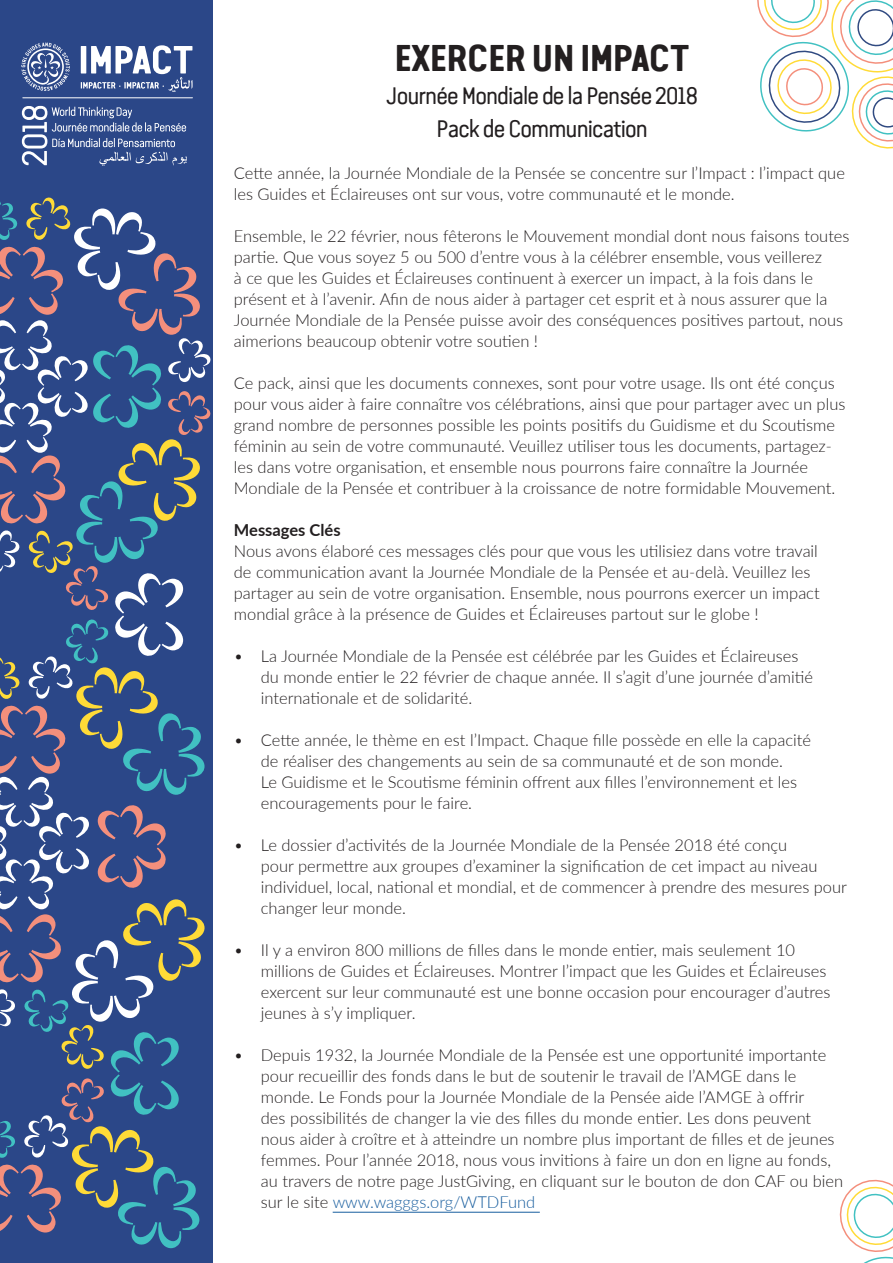
<style>
.page{position:relative;width:893px;height:1263px;background:#fff}
.page>*{position:absolute;margin:0;border:0;box-sizing:border-box;transform-origin:0 0}
.t1{font:700 37.5px "Van Condensed Pro";letter-spacing:-.04em;color:#231f20}
.t2{font:24px "Van Condensed Pro";letter-spacing:-.04em;color:#231f20}
.t3{font:300 16.5px/21px "Lato";color:#231f20}
.t4{font:700 16.5px "Lato";color:#231f20}
.s1{color:#175d9e}
</style>
<div class="page">
<div style="left:0;top:0;width:213px;height:1263px;background:#2b4788"></div>
<svg style="left:81px;top:45px;width:111px;height:47px"></svg>
<svg style="left:22px;top:106px;width:165px;height:60px"></svg>
<svg style="left:21px;top:43px;width:49px;height:48px"></svg>
<hr style="left:23px;top:97px;width:169px;height:1px;background:#fff">
<hr style="left:333px;top:1212px;width:207px;height:1px;background:#175d9e">
<svg style="left:0;top:197px;width:211px;height:1052px"></svg>
<svg style="left:757px;top:0;width:136px;height:149px"></svg>
<svg style="left:839px;top:1179px;width:54px;height:84px"></svg>
<p class="t1" style="left:394px;top:30px;width:297px">EXERCER UN IMPACT</p>
<p class="t2" style="left:386px;top:79px;width:314px">Journée Mondiale de la Pensée 2018</p>
<p class="t2" style="left:436px;top:112px;width:213px">Pack de Communication</p>
<p class="t3" style="left:234px;top:162px;width:612px">Cette année, la Journée Mondiale de la Pensée se concentre sur l’Impact : l’impact que les Guides et Éclaireuses ont sur vous, votre communauté et le monde.</p>
<p class="t3" style="left:234px;top:225px;width:617px">Ensemble, le 22 février, nous fêterons le Mouvement mondial dont nous faisons toutes partie. Que vous soyez 5 ou 500 d’entre vous à la célébrer ensemble, vous veillerez<br>à ce que les Guides et Éclaireuses continuent à exercer un impact, à la fois dans le présent et à l’avenir. Afin de nous aider à partager cet esprit et à nous assurer que la Journée Mondiale de la Pensée puisse avoir des conséquences positives partout, nous aimerions beaucoup obtenir votre soutien !</p>
<p class="t3" style="left:234px;top:372px;width:613px">Ce pack, ainsi que les documents connexes, sont pour votre usage. Ils ont été conçus pour vous aider à faire connaître vos célébrations, ainsi que pour partager avec un plus grand nombre de personnes possible les points positifs du Guidisme et du Scoutisme féminin au sein de votre communauté. Veuillez utiliser tous les documents, partagez&shy;les dans votre organisation, et ensemble nous pourrons faire connaître la Journée Mondiale de la Pensée et contribuer à la croissance de notre formidable Mouvement.</p>
<p class="t4" style="left:234px;top:518px;width:108px">Messages Clés</p>
<p class="t3" style="left:234px;top:540px;width:587px">Nous avons élaboré ces messages clés pour que vous les utilisiez dans votre travail de communication avant la Journée Mondiale de la Pensée et au-delà. Veuillez les partager au sein de votre organisation. Ensemble, nous pourrons exercer un impact mondial grâce à la présence de Guides et Éclaireuses partout sur le globe !</p>
<p class="t3" style="left:261px;top:645px;width:554px;text-indent:-27px">• La Journée Mondiale de la Pensée est célébrée par les Guides et Éclaireuses du monde entier le 22 février de chaque année. Il s’agit d’une journée d’amitié internationale et de solidarité.</p>
<p class="t3" style="left:261px;top:729px;width:552px;text-indent:-27px">• Cette année, le thème en est l’Impact. Chaque fille possède en elle la capacité de réaliser des changements au sein de sa communauté et de son monde.<br>Le Guidisme et le Scoutisme féminin offrent aux filles l’environnement et les encouragements pour le faire.</p>
<p class="t3" style="left:261px;top:834px;width:588px;text-indent:-27px">• Le dossier d’activités de la Journée Mondiale de la Pensée 2018 été conçu<br>pour permettre aux groupes d’examiner la signification de cet impact au niveau individuel, local, national et mondial, et de commencer à prendre des mesures pour changer leur monde.</p>
<p class="t3" style="left:261px;top:939px;width:571px;text-indent:-27px">• Il y a environ 800 millions de filles dans le monde entier, mais seulement 10 millions de Guides et Éclaireuses. Montrer l’impact que les Guides et Éclaireuses exercent sur leur communauté est une bonne occasion pour encourager d’autres jeunes à s’y impliquer.</p>
<p class="t3" style="left:261px;top:1044px;width:584px;text-indent:-27px">• Depuis 1932, la Journée Mondiale de la Pensée est une opportunité importante pour recueillir des fonds dans le but de soutenir le travail de l’AMGE dans le monde. Le Fonds pour la Journée Mondiale de la Pensée aide l’AMGE à offrir<br>des possibilités de changer la vie des filles du monde entier. Les dons peuvent nous aider à croître et à atteindre un nombre plus important de filles et de jeunes femmes. Pour l’année 2018, nous vous invitions à faire un don en ligne au fonds, au travers de notre page JustGiving, en cliquant sur le bouton de don CAF ou bien sur le site <span class="s1">www.wagggs.org/WTDFund</span></p>
</div>
